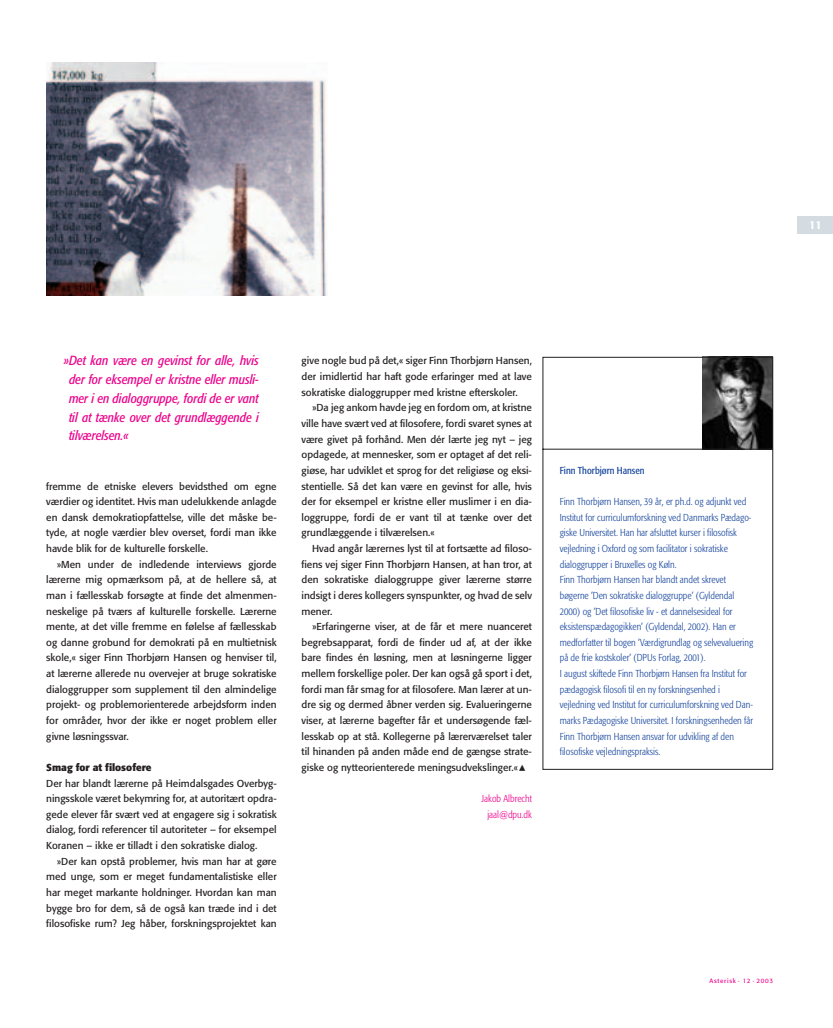
<style>
.page{position:relative;width:833px;height:1028px;background:#fff}
.page>*{position:absolute;margin:0;border:0;box-sizing:border-box;transform-origin:0 0}
.t1{font:italic condensed 13.12px/18.8px "Formata";color:#ed028c;text-align:justify}
.t2{font:500 11.25px "Formata";color:#fff}
.t3{font:10px/15.6px "Formata";color:#231f20;text-align:justify}
.t4{font:300 condensed 10px/15.6px "Formata";color:#18469d}
.t5{font:300 condensed 10px/15.6px "Formata";color:#ed028c;text-align:center}
.t6{font:700 10px "Formata";color:#231f20}
.t7{font:condensed 10px "Formata";color:#18469d}
.t8{font:6.25px "Formata";letter-spacing:.115em;color:#ed028c}
.s1{font-family:"FF Dingbests";font-size:12.5px}
</style>
<div class="page">
<div style="left:797px;top:216px;width:35px;height:18px;background:#d4dce1"></div>
<svg style="left:542px;top:357px;width:231px;height:413px"></svg>
<img style="left:46px;top:63px;width:281px;height:233px">
<p class="t2" style="left:809px;top:220px;width:15px">11</p>
<h1 class="t1" style="left:69px;top:352px;width:191px;text-indent:-5px">»Det kan være en gevinst for alle, hvis der for eksempel er kristne eller musli&shy;mer i en dialoggruppe, fordi de er vant til at tænke over det grundlæggende i tilværelsen.«</h1>
<p class="t3" style="left:46px;top:479px;width:232px">fremme de etniske elevers bevidsthed om egne værdier og identitet. Hvis man udelukkende anlagde en dansk demokratiopfattelse, ville det måske be&shy;tyde, at nogle værdier blev overset, fordi man ikke havde blik for de kulturelle forskelle.</p>
<p class="t3" style="left:46px;top:557px;width:232px;text-indent:11px">»Men under de indledende interviews gjorde lærerne mig opmærksom på, at de hellere så, at man i fællesskab forsøgte at finde det almenmen&shy;neskelige på tværs af kulturelle forskelle. Lærerne mente, at det ville fremme en følelse af fællesskab og danne grobund for demokrati på en multietnisk skole,« siger Finn Thorbjørn Hansen og henviser til, at lærerne allerede nu overvejer at bruge sokratiske dialoggrupper som supplement til den almindelige projekt- og problemorienterede arbejdsform inden for områder, hvor der ikke er noget problem eller givne løsningssvar.</p>
<p class="t6" style="left:46px;top:763px;width:107px">Smag for at filosofere</p>
<p class="t3" style="left:46px;top:776px;width:232px">Der har blandt lærerne på Heimdalsgades Overbyg&shy;ningsskole været bekymring for, at autoritært opdra&shy;gede elever får svært ved at engagere sig i sokratisk dialog, fordi referencer til autoriteter – for eksempel Koranen – ikke er tilladt i den sokratiske dialog.</p>
<p class="t3" style="left:46px;top:854px;width:232px;text-indent:11px">»Der kan opstå problemer, hvis man har at gøre med unge, som er meget fundamentalistiske eller har meget markante holdninger. Hvordan kan man bygge bro for dem, så de også kan træde ind i det filosofiske rum? Jeg håber, forskningsprojektet kan</p>
<p class="t3" style="left:301px;top:354px;width:232px">give nogle bud på det,« siger Finn Thorbjørn Hansen, der imidlertid har haft gode erfaringer med at lave sokratiske dialoggrupper med kristne efterskoler.</p>
<p class="t3" style="left:301px;top:401px;width:232px;text-indent:11px">»Da jeg ankom havde jeg en fordom om, at kristne ville have svært ved at filosofere, fordi svaret synes at være givet på forhånd. Men dér lærte jeg nyt – jeg opdagede, at mennesker, som er optaget af det reli&shy;giøse, har udviklet et sprog for det religiøse og eksi&shy;stentielle. Så det kan være en gevinst for alle, hvis der for eksempel er kristne eller muslimer i en dia&shy;loggruppe, fordi de er vant til at tænke over det grundlæggende i tilværelsen.«</p>
<p class="t3" style="left:301px;top:541px;width:232px;text-indent:11px">Hvad angår lærernes lyst til at fortsætte ad filoso&shy;fiens vej siger Finn Thorbjørn Hansen, at han tror, at den sokratiske dialoggruppe giver lærerne større indsigt i deres kollegers synspunkter, og hvad de selv mener.</p>
<p class="t3" style="left:301px;top:619px;width:232px;text-indent:11px">»Erfaringerne viser, at de får et mere nuanceret begrebsapparat, fordi de finder ud af, at der ikke bare findes én løsning, men at løsningerne ligger mellem forskellige poler. Der kan også gå sport i det, fordi man får smag for at filosofere. Man lærer at un&shy;dre sig og dermed åbner verden sig. Evalueringerne viser, at lærerne bagefter får et undersøgende fæl&shy;lesskab op at stå. Kollegerne på lærerværelset taler til hinanden på anden måde end de gængse strate&shy;giske og nytteorienterede meningsudvekslinger.«<span class="s1">y</span></p>
<p class="t5" style="left:481px;top:791px;width:52px">Jakob Albrecht jaal@dpu.dk</p>
<p class="t7" style="left:559px;top:466px;width:86px">Finn Thorbjørn Hansen</p>
<p class="t4" style="left:559px;top:494px;width:195px">Finn Thorbjørn Hansen, 39 år, er ph.d. og adjunkt ved Institut for curriculumforskning ved Danmarks Pædago&shy;giske Universitet. Han har afsluttet kurser i filosofisk vejledning i Oxford og som facilitator i sokratiske dialoggrupper i Bruxelles og Køln.<br>Finn Thorbjørn Hansen har blandt andet skrevet bøgerne ’Den sokratiske dialoggruppe’ (Gyldendal 2000) og ’Det filosofiske liv - et dannelsesideal for eksistenspædagogikken’ (Gyldendal, 2002). Han er medforfatter til bogen ’Værdigrundlag og selvevaluering på de frie kostskoler’ (DPUs Forlag, 2001).<br>I august skiftede Finn Thorbjørn Hansen fra Institut for pædagogisk filosofi til en ny forskningsenhed i vejledning ved Institut for curriculumforskning ved Dan&shy;marks Pædagogiske Universitet. I forskningsenheden får Finn Thorbjørn Hansen ansvar for udvikling af den filosofiske vejledningspraksis.</p>
<p class="t8" style="left:709px;top:977px;width:65px">Asterisk · 12 · 2003</p>
</div>
